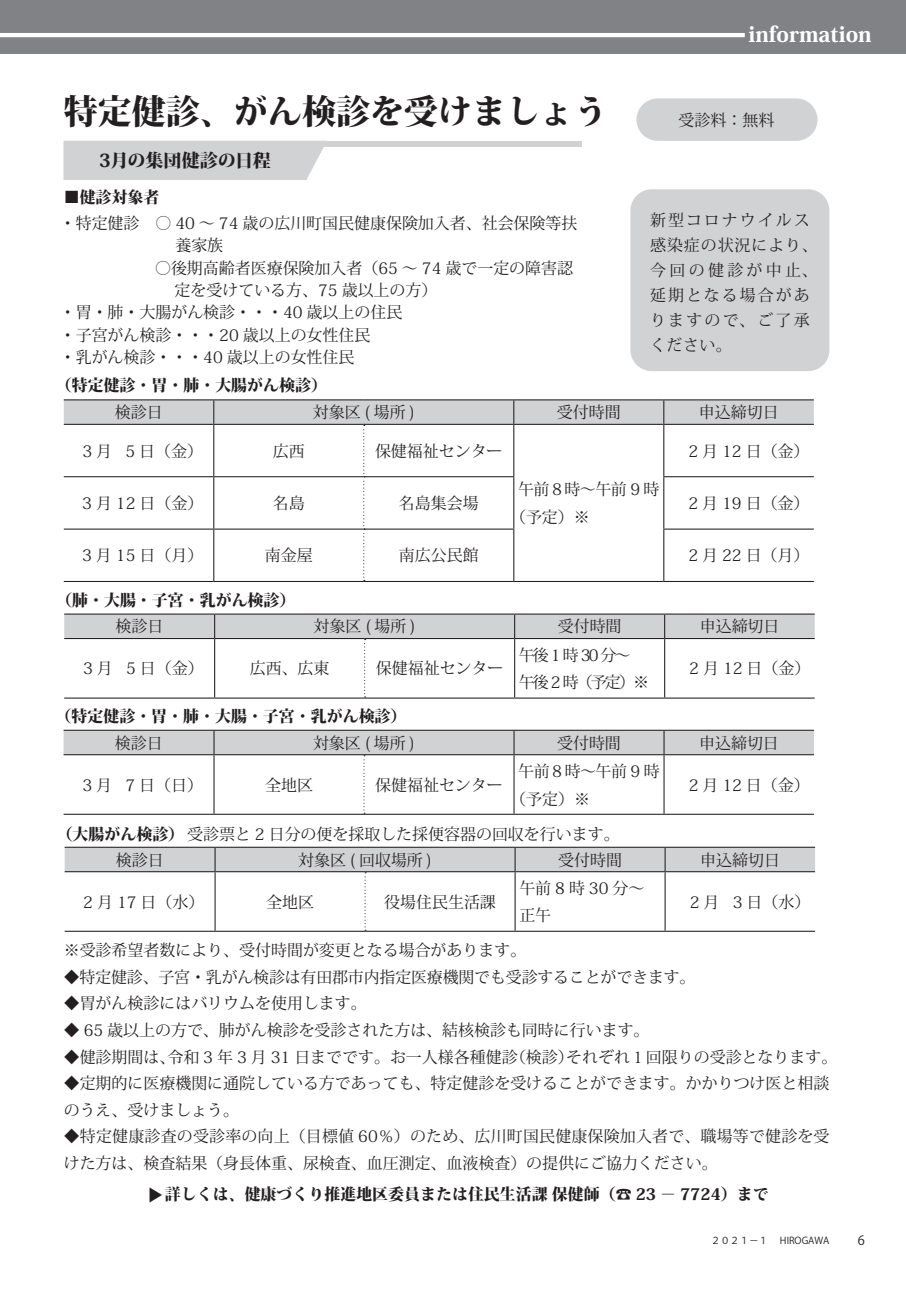
<style>
.page{position:relative;width:906px;height:1289px;background:#fff}
.page>*{position:absolute;margin:0;border:0;box-sizing:border-box;transform-origin:0 0}
.t1{font:800 34.05px "Koz Min Pro";color:#231f20}
.t2{font:800 21.3px "Koz Min Pro";color:#fff}
.t3{font:800 18.15px "Koz Min Pro";letter-spacing:-.01em;color:#231f20}
.t4{font:15.9px/26.5px "Koz Min Pro";color:#231f20}
.t5{font:800 15.9px "Koz Min Pro";color:#231f20}
.t6{font:15.9px/25px "Koz Min Pro";letter-spacing:.125em;color:#231f20}
.t7{font:15.9px/26.5px "Koz Min Pro";letter-spacing:.25em;color:#231f20}
.t8{font:15.9px "Yenti EG4 Medium SJIS";color:#231f20}
.t9{font:12.75px "Koz Go Pro";color:#231f20}
.t10{font:9.6px "Koz Go Pro";color:#231f20}
.s1{font-family:"Adobe Myungjo Std";font-weight:500}
.s2{font-weight:800}
</style>
<div class="page">
<div style="left:0;top:0;width:906px;height:53px;background:#808285"></div>
<hr style="left:0;top:33px;width:745px;height:4px;background:#fff">
<div style="left:630px;top:189px;width:199px;height:182px;background:#d1d2d4;border-radius:21px"></div>
<svg style="left:64px;top:146px;width:263px;height:34px"></svg>
<div style="left:64px;top:141px;width:517px;height:5px;background:#d1d2d4"></div>
<div style="left:64px;top:141px;width:242px;height:38px;background:#d1d2d4"></div>
<hr style="left:64px;top:399px;width:150px;height:1px;background:#231f20">
<hr style="left:214px;top:399px;width:150px;height:1px;background:#231f20">
<hr style="left:364px;top:399px;width:150px;height:1px;background:#231f20">
<hr style="left:514px;top:399px;width:150px;height:1px;background:#231f20">
<hr style="left:664px;top:399px;width:150px;height:1px;background:#231f20">
<hr style="left:64px;top:581px;width:150px;height:1px;background:#231f20">
<hr style="left:214px;top:581px;width:150px;height:1px;background:#231f20">
<hr style="left:364px;top:581px;width:150px;height:1px;background:#231f20">
<hr style="left:514px;top:581px;width:150px;height:1px;background:#231f20">
<hr style="left:664px;top:581px;width:150px;height:1px;background:#231f20">
<svg style="left:64px;top:400px;width:750px;height:181px"></svg>
<div style="left:636px;top:98px;width:181px;height:43px;background:#d1d2d4;border-radius:21px"></div>
<hr style="left:64px;top:613px;width:151px;height:1px;background:#231f20">
<hr style="left:215px;top:613px;width:150px;height:1px;background:#231f20">
<hr style="left:365px;top:613px;width:149px;height:1px;background:#231f20">
<hr style="left:514px;top:613px;width:150px;height:1px;background:#231f20">
<hr style="left:664px;top:613px;width:150px;height:1px;background:#231f20">
<hr style="left:64px;top:697px;width:151px;height:1px;background:#231f20">
<hr style="left:215px;top:697px;width:150px;height:1px;background:#231f20">
<hr style="left:365px;top:697px;width:149px;height:1px;background:#231f20">
<hr style="left:514px;top:697px;width:150px;height:1px;background:#231f20">
<hr style="left:664px;top:697px;width:150px;height:1px;background:#231f20">
<svg style="left:64px;top:614px;width:750px;height:83px"></svg>
<hr style="left:65px;top:846px;width:150px;height:1px;background:#231f20">
<hr style="left:215px;top:846px;width:150px;height:1px;background:#231f20">
<hr style="left:365px;top:846px;width:150px;height:1px;background:#231f20">
<hr style="left:515px;top:846px;width:150px;height:1px;background:#231f20">
<hr style="left:665px;top:846px;width:150px;height:1px;background:#231f20">
<hr style="left:65px;top:930px;width:150px;height:1px;background:#231f20">
<hr style="left:215px;top:930px;width:150px;height:1px;background:#231f20">
<hr style="left:365px;top:930px;width:150px;height:1px;background:#231f20">
<hr style="left:515px;top:930px;width:150px;height:1px;background:#231f20">
<hr style="left:665px;top:930px;width:150px;height:1px;background:#231f20">
<svg style="left:65px;top:847px;width:750px;height:83px"></svg>
<hr style="left:64px;top:729px;width:150px;height:1px;background:#231f20">
<hr style="left:214px;top:729px;width:150px;height:1px;background:#231f20">
<hr style="left:364px;top:729px;width:150px;height:1px;background:#231f20">
<hr style="left:514px;top:729px;width:150px;height:1px;background:#231f20">
<hr style="left:664px;top:729px;width:150px;height:1px;background:#231f20">
<hr style="left:64px;top:813px;width:150px;height:1px;background:#231f20">
<hr style="left:214px;top:813px;width:150px;height:1px;background:#231f20">
<hr style="left:364px;top:813px;width:150px;height:1px;background:#231f20">
<hr style="left:514px;top:813px;width:150px;height:1px;background:#231f20">
<hr style="left:664px;top:813px;width:150px;height:1px;background:#231f20">
<svg style="left:64px;top:730px;width:750px;height:83px"></svg>
<h1 class="t1" style="left:64px;top:86px;width:546px">特定健診、がん検診を受けましょう</h1>
<p class="t3" style="left:99px;top:147px;width:173px">3月の集団健診の日程</p>
<p class="t5" style="left:64px;top:186px;width:97px"><span class="s1">■</span>健診対象者</p>
<p class="t4" style="left:60px;top:209px;width:519px">・特定健診　○ 40 ～ 74 歳の広川町国民健康保険加入者、社会保険等扶</p>
<p class="t4" style="left:139px;top:254px;width:435px">　○後期高齢者医療保険加入者（65 ～ 74 歳で一定の障害認</p>
<p class="t4" style="left:175px;top:276px;width:264px">定を受けている方、75 歳以上の方）</p>
<p class="t4" style="left:60px;top:298px;width:344px">・胃・肺・大腸がん検診・・・40 歳以上の住民</p>
<p class="t4" style="left:60px;top:321px;width:312px">・子宮がん検診・・・20 歳以上の女性住民</p>
<p class="t4" style="left:60px;top:343px;width:296px">・乳がん検診・・・40 歳以上の女性住民</p>
<p class="t5" style="left:56px;top:373px;width:273px">（特定健診・胃・肺・大腸がん検診）</p>
<h2 class="t2" style="left:748px;top:18px;width:124px">information</h2>
<p class="t4" style="left:678px;top:106px;width:97px">受診料：無料</p>
<p class="t6" style="left:650px;top:207px;width:169px">新型コロナウイルス感染症の状況により、今回の健診が中止、延期となる場合がありますので、ご了承ください。</p>
<p class="t4" style="left:115px;top:398px;width:49px">検診日</p>
<p class="t4" style="left:313px;top:398px;width:103px">対象区 ( 場所 )</p>
<p class="t4" style="left:557px;top:398px;width:65px">受付時間</p>
<p class="t4" style="left:699px;top:398px;width:81px">申込締切日</p>
<p class="t4" style="left:82px;top:437px;width:122px">3 月 5 日（金）</p>
<p class="t4" style="left:273px;top:437px;width:33px">広西</p>
<p class="t4" style="left:375px;top:437px;width:129px">保健福祉センター</p>
<p class="t4" style="left:510px;top:474px;width:151px;line-height:27.9px;text-indent:8px">午前８時～午前 9 時（予定）※</p>
<p class="t4" style="left:668px;top:437px;width:143px">　 2 月 12 日（金）</p>
<p class="t4" style="left:82px;top:489px;width:123px">3 月 12 日（金）</p>
<p class="t4" style="left:273px;top:489px;width:33px">名島</p>
<p class="t4" style="left:399px;top:489px;width:81px">名島集会場</p>
<p class="t4" style="left:668px;top:489px;width:143px">　 2 月 19 日（金）</p>
<p class="t4" style="left:82px;top:541px;width:123px">3 月 15 日（月）</p>
<p class="t4" style="left:265px;top:541px;width:49px">南金屋</p>
<p class="t4" style="left:399px;top:541px;width:81px">南広公民館</p>
<p class="t4" style="left:668px;top:541px;width:143px">　 2 月 22 日（月）</p>
<p class="t5" style="left:56px;top:588px;width:241px">（肺・大腸・子宮・乳がん検診）</p>
<p class="t4" style="left:115px;top:612px;width:49px">検診日</p>
<p class="t4" style="left:314px;top:612px;width:103px">対象区 ( 場所 )</p>
<p class="t4" style="left:558px;top:612px;width:65px">受付時間</p>
<p class="t4" style="left:700px;top:612px;width:81px">申込締切日</p>
<p class="t4" style="left:83px;top:654px;width:122px">3 月 5 日（金）</p>
<p class="t4" style="left:250px;top:654px;width:81px">広西、広東</p>
<p class="t4" style="left:376px;top:654px;width:129px">保健福祉センター</p>
<p class="t4" style="left:519px;top:641px;width:132px">午後1時30分～午後 2 時（予定）※</p>
<p class="t4" style="left:669px;top:654px;width:143px">　 2 月 12 日（金）</p>
<p class="t5" style="left:56px;top:704px;width:352px">（特定健診・胃・肺・大腸・子宮・乳がん検診）</p>
<p class="t4" style="left:115px;top:729px;width:49px">検診日</p>
<p class="t4" style="left:313px;top:729px;width:103px">対象区 ( 場所 )</p>
<p class="t4" style="left:557px;top:729px;width:65px">受付時間</p>
<p class="t4" style="left:699px;top:729px;width:81px">申込締切日</p>
<p class="t4" style="left:82px;top:771px;width:122px">3 月 7 日（日）</p>
<p class="t4" style="left:265px;top:771px;width:49px">全地区</p>
<p class="t4" style="left:375px;top:771px;width:129px">保健福祉センター</p>
<p class="t4" style="left:510px;top:756px;width:151px;line-height:27.9px;text-indent:8px">午前８時～午前 9 時（予定）※</p>
<p class="t4" style="left:668px;top:771px;width:143px">　 2 月 12 日（金）</p>
<p class="t4" style="left:57px;top:819px;width:564px"><span class="s2">（大腸がん検診）</span>受診票と 2 日分の便を採取した採便容器の回収を行います。</p>
<p class="t4" style="left:116px;top:845px;width:49px">検診日</p>
<p class="t4" style="left:298px;top:845px;width:135px">対象区 ( 回収場所 )</p>
<p class="t4" style="left:558px;top:845px;width:65px">受付時間</p>
<p class="t4" style="left:700px;top:845px;width:81px">申込締切日</p>
<p class="t4" style="left:83px;top:887px;width:123px">2 月 17 日（水）</p>
<p class="t4" style="left:266px;top:887px;width:49px">全地区</p>
<p class="t4" style="left:384px;top:887px;width:113px">役場住民生活課</p>
<p class="t7" style="left:519px;top:874px;width:127px">午前8時30分～正午</p>
<p class="t4" style="left:669px;top:887px;width:142px">　 2 月 3 日（水）</p>
<p class="t4" style="left:64px;top:936px;width:464px">※受診希望者数により、受付時間が変更となる場合があります。</p>
<p class="t4" style="left:64px;top:963px;width:633px">◆特定健診、子宮・乳がん検診は有田郡市内指定医療機関でも受診することができます。</p>
<p class="t4" style="left:64px;top:989px;width:304px">◆胃がん検診にはバリウムを使用します。</p>
<p class="t4" style="left:64px;top:1016px;width:587px">◆ 65 歳以上の方で、肺がん検診を受診された方は、結核検診も同時に行います。</p>
<p class="t4" style="left:64px;top:1042px;width:775px">◆健診期間は、令和 3 年 3 月 31 日までです。お一人様各種健診（検診）それぞれ１回限りの受診となります。</p>
<p class="t4" style="left:64px;top:1069px;width:767px">◆定期的に医療機関に通院している方であっても、特定健診を受けることができます。かかりつけ医と相談のうえ、受けましょう。</p>
<p class="t4" style="left:64px;top:1122px;width:767px">◆特定健康診査の受診率の向上（目標値 60％）のため、広川町国民健康保険加入者で、職場等で健診を受けた方は、検査結果（身長体重、尿検査、血圧測定、血液検査）の提供にご協力ください。</p>
<p class="t5" style="left:165px;top:1182px;width:605px">詳しくは、健康づくり推進地区委員または住民生活課 保健師（☎ 23 － 7724）まで</p>
<p class="t8" style="left:164px;top:1187px;width:17px;rotate:90deg">▲</p>
<p class="t10" style="left:711px;top:1233px;width:120px">２０２１－１　 HIROGAWA</p>
<p class="t9" style="left:858px;top:1231px;width:9px">6</p>
</div>
